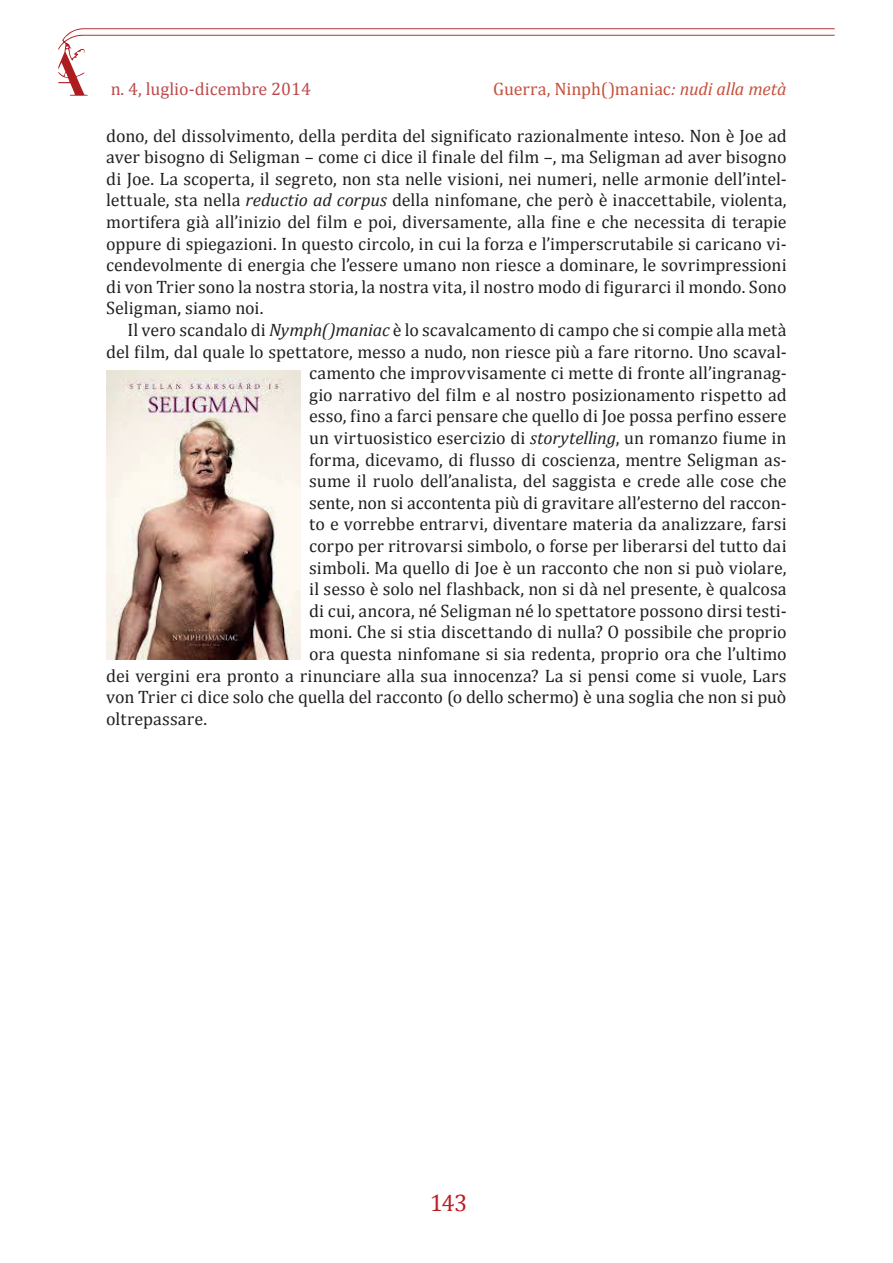
<style>
.page{position:relative;width:893px;height:1263px;background:#fff}
.page>*{position:absolute;margin:0;border:0;box-sizing:border-box;transform-origin:0 0}
.t1{font:24px "Cambria";color:#ba1f24}
.t2{font:18px/21.6px "Cambria";letter-spacing:.005em;color:#231f20;text-align:justify}
.t3{font:18px "Cambria";letter-spacing:-.005em;color:#c5513d}
.t4{font:18px "Cambria";color:#ac1d21}
.s1{font-style:italic}
</style>
<div class="page">
<svg style="left:58px;top:28px;width:777px;height:68px"></svg>
<svg style="left:65px;top:73px;width:3px;height:4px"></svg>
<img style="left:106px;top:371px;width:195px;height:288px">
<p class="t4" style="left:110px;top:78px;width:202px">n. 4, luglio-dicembre 2014</p>
<p class="t3" style="left:493px;top:78px;width:295px">Guerra, Ninph()maniac<span class="s1">: nudi alla metà</span></p>
<p class="t2" style="left:106px;top:125px;width:682px">dono, del dissolvimento, della perdita del significato razionalmente inteso. Non è Joe ad aver bisogno di Seligman – come ci dice il finale del film –, ma Seligman ad aver bisogno di Joe. La scoperta, il segreto, non sta nelle visioni, nei numeri, nelle armonie dell’intel&shy;lettuale, sta nella <span class="s1">reductio ad corpus</span> della ninfomane, che però è inaccettabile, violenta, mortifera già all’inizio del film e poi, diversamente, alla fine e che necessita di terapie oppure di spiegazioni. In questo circolo, in cui la forza e l’imperscrutabile si caricano vi&shy;cendevolmente di energia che l’essere umano non riesce a dominare, le sovrimpressioni di von Trier sono la nostra storia, la nostra vita, il nostro modo di figurarci il mondo. Sono Seligman, siamo noi.</p>
<p class="t2" style="left:128px;top:319px;width:661px">Il vero scandalo di <span class="s1">Nymph()maniac</span> è lo scavalcamento di campo che si compie alla metà</p>
<p class="t2" style="left:106px;top:341px;width:682px">del film, dal quale lo spettatore, messo a nudo, non riesce più a fare ritorno. Uno scaval-</p>
<p class="t2" style="left:309px;top:362px;width:479px">camento che improvvisamente ci mette di fronte all’ingranag-</p>
<p class="t2" style="left:309px;top:384px;width:479px">gio narrativo del film e al nostro posizionamento rispetto ad</p>
<p class="t2" style="left:309px;top:405px;width:479px">esso, fino a farci pensare che quello di Joe possa perfino essere</p>
<p class="t2" style="left:309px;top:427px;width:479px">un virtuosistico esercizio di <span class="s1">storytelling</span>, un romanzo fiume in</p>
<p class="t2" style="left:309px;top:449px;width:479px">forma, dicevamo, di flusso di coscienza, mentre Seligman as-</p>
<p class="t2" style="left:309px;top:470px;width:479px">sume il ruolo dell’analista, del saggista e crede alle cose che</p>
<p class="t2" style="left:309px;top:492px;width:479px">sente, non si accontenta più di gravitare all’esterno del raccon-</p>
<p class="t2" style="left:309px;top:513px;width:479px">to e vorrebbe entrarvi, diventare materia da analizzare, farsi</p>
<p class="t2" style="left:309px;top:535px;width:479px">corpo per ritrovarsi simbolo, o forse per liberarsi del tutto dai</p>
<p class="t2" style="left:309px;top:557px;width:479px">simboli. Ma quello di Joe è un racconto che non si può violare,</p>
<p class="t2" style="left:309px;top:578px;width:479px">il sesso è solo nel flashback, non si dà nel presente, è qualcosa</p>
<p class="t2" style="left:309px;top:600px;width:479px">di cui, ancora, né Seligman né lo spettatore possono dirsi testi-</p>
<p class="t2" style="left:309px;top:621px;width:479px">moni. Che si stia discettando di nulla? O possibile che proprio</p>
<p class="t2" style="left:309px;top:643px;width:479px">ora questa ninfomane si sia redenta, proprio ora che l’ultimo</p>
<p class="t2" style="left:106px;top:665px;width:682px">dei vergini era pronto a rinunciare alla sua innocenza? La si pensi come si vuole, Lars</p>
<p class="t2" style="left:106px;top:686px;width:682px">von Trier ci dice solo che quella del racconto (o dello schermo) è una soglia che non si può</p>
<p class="t2" style="left:106px;top:708px;width:102px">oltrepassare.</p>
<h1 class="t1" style="left:430px;top:1188px;width:39px">143</h1>
</div>
